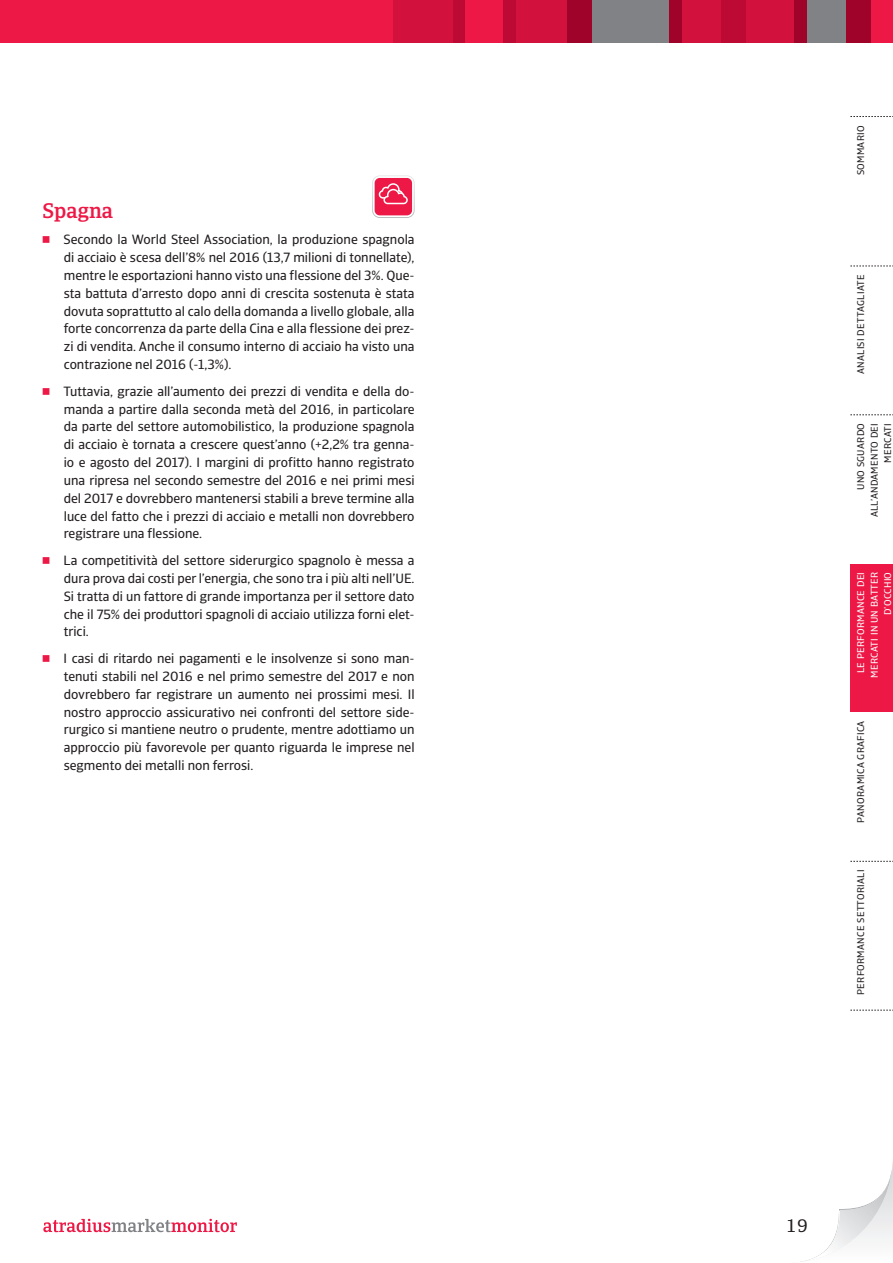
<style>
.page{position:relative;width:893px;height:1263px;background:#fff}
.page>*{position:absolute;margin:0;border:0;box-sizing:border-box;transform-origin:0 0}
.t1{font:500 21px "Catalana";color:#ed1845}
.t2{font:18px "Catalana";color:#231f20}
.t3{font:13.35px/17.9px "Catalana Sans";color:#231f20;text-align:justify}
.t4{font:9.75px/13.5px "Catalana Sans";letter-spacing:.03em;color:#231f20;text-align:right}
.t5{font:9.75px/13.5px "Catalana Sans";letter-spacing:.03em;color:#fff;text-align:right}
.s1{font-family:"Universal Newswith Comm Pi";color:#ed1845}
</style>
<div class="page">
<div style="left:0;top:0;width:893px;height:43px;background:#ed1845"></div>
<div style="left:452px;top:0;width:13px;height:43px;background:#bc0a35"></div>
<div style="left:393px;top:0;width:59px;height:43px;background:#d2113d"></div>
<div style="left:516px;top:0;width:51px;height:43px;background:#d2113d"></div>
<div style="left:746px;top:0;width:49px;height:43px;background:#d2113d"></div>
<div style="left:567px;top:0;width:26px;height:43px;background:#a0032a"></div>
<div style="left:720px;top:0;width:26px;height:43px;background:#bc0a35"></div>
<div style="left:846px;top:0;width:25px;height:43px;background:#a0032a"></div>
<div style="left:503px;top:0;width:13px;height:43px;background:#bc0a35"></div>
<div style="left:593px;top:0;width:76px;height:43px;background:#808285"></div>
<div style="left:669px;top:0;width:13px;height:43px;background:#a0032a"></div>
<div style="left:682px;top:0;width:38px;height:43px;background:#d2113d"></div>
<div style="left:807px;top:0;width:39px;height:43px;background:#808285"></div>
<div style="left:795px;top:0;width:12px;height:43px;background:#a0032a"></div>
<svg style="left:43px;top:1219px;width:194px;height:13px"></svg>
<svg style="left:800px;top:1162px;width:93px;height:100px"></svg>
<div style="left:850px;top:563px;width:43px;height:149px;background:#ed1845"></div>
<svg style="left:850px;top:116px;width:43px;height:1px"></svg>
<svg style="left:850px;top:266px;width:43px;height:1px"></svg>
<svg style="left:850px;top:414px;width:43px;height:1px"></svg>
<svg style="left:850px;top:861px;width:43px;height:1px"></svg>
<svg style="left:850px;top:1010px;width:43px;height:1px"></svg>
<svg style="left:372px;top:175px;width:43px;height:43px"></svg>
<h1 class="t1" style="left:43px;top:198px;width:72px">Spagna</h1>
<p class="t3" style="left:64px;top:231px;width:352px;text-indent:-21px"><span class="s1">7</span> Secondo la World Steel Association, la produzione spagnola di acciaio è scesa dell’8% nel 2016 (13,7 milioni di tonnellate), mentre le esportazioni hanno visto una flessione del 3%. Que&shy;sta battuta d’arresto dopo anni di crescita sostenuta è stata dovuta soprattutto al calo della domanda a livello globale, alla forte concorrenza da parte della Cina e alla flessione dei prez&shy;zi di vendita. Anche il consumo interno di acciaio ha visto una contrazione nel 2016 (-1,3%).</p>
<p class="t3" style="left:64px;top:382px;width:352px;text-indent:-21px"><span class="s1">7</span> Tuttavia, grazie all’aumento dei prezzi di vendita e della do&shy;manda a partire dalla seconda metà del 2016, in particolare da parte del settore automobilistico, la produzione spagnola di acciaio è tornata a crescere quest’anno (+2,2% tra genna&shy;io e agosto del 2017). I margini di profitto hanno registrato una ripresa nel secondo semestre del 2016 e nei primi mesi del 2017 e dovrebbero mantenersi stabili a breve termine alla luce del fatto che i prezzi di acciaio e metalli non dovrebbero registrare una flessione.</p>
<p class="t3" style="left:64px;top:552px;width:352px;text-indent:-21px"><span class="s1">7</span> La competitività del settore siderurgico spagnolo è messa a dura prova dai costi per l’energia, che sono tra i più alti nell’UE.<br>Si tratta di un fattore di grande importanza per il settore dato che il 75% dei produttori spagnoli di acciaio utilizza forni elet&shy;trici.</p>
<p class="t3" style="left:64px;top:650px;width:352px;text-indent:-21px"><span class="s1">7</span> I casi di ritardo nei pagamenti e le insolvenze si sono man&shy;tenuti stabili nel 2016 e nel primo semestre del 2017 e non dovrebbero far registrare un aumento nei prossimi mesi. Il nostro approccio assicurativo nei confronti del settore side&shy;rurgico si mantiene neutro o prudente, mentre adottiamo un approccio più favorevole per quanto riguarda le imprese nel segmento dei metalli non ferrosi.</p>
<p class="t4" style="left:854px;top:175px;width:51px;rotate:-90deg">SOMMARIO</p>
<p class="t4" style="left:854px;top:374px;width:101px;rotate:-90deg">ANALISI DETTAGLIATE</p>
<p class="t4" style="left:854px;top:517px;width:96px;rotate:-90deg">UNO SGUARDO<br>ALL’ANDAMENTO DEI<br>MERCATI</p>
<p class="t5" style="left:854px;top:678px;width:107px;rotate:-90deg">LE PERFORMANCE DEI<br>MERCATI IN UN BATTER<br>D’OCCHIO</p>
<p class="t4" style="left:854px;top:823px;width:104px;rotate:-90deg">PANORAMICA GRAFICA</p>
<p class="t4" style="left:854px;top:995px;width:127px;rotate:-90deg">PERFORMANCE SETTORIALI</p>
<h2 class="t2" style="left:786px;top:1215px;width:24px">19</h2>
</div>
